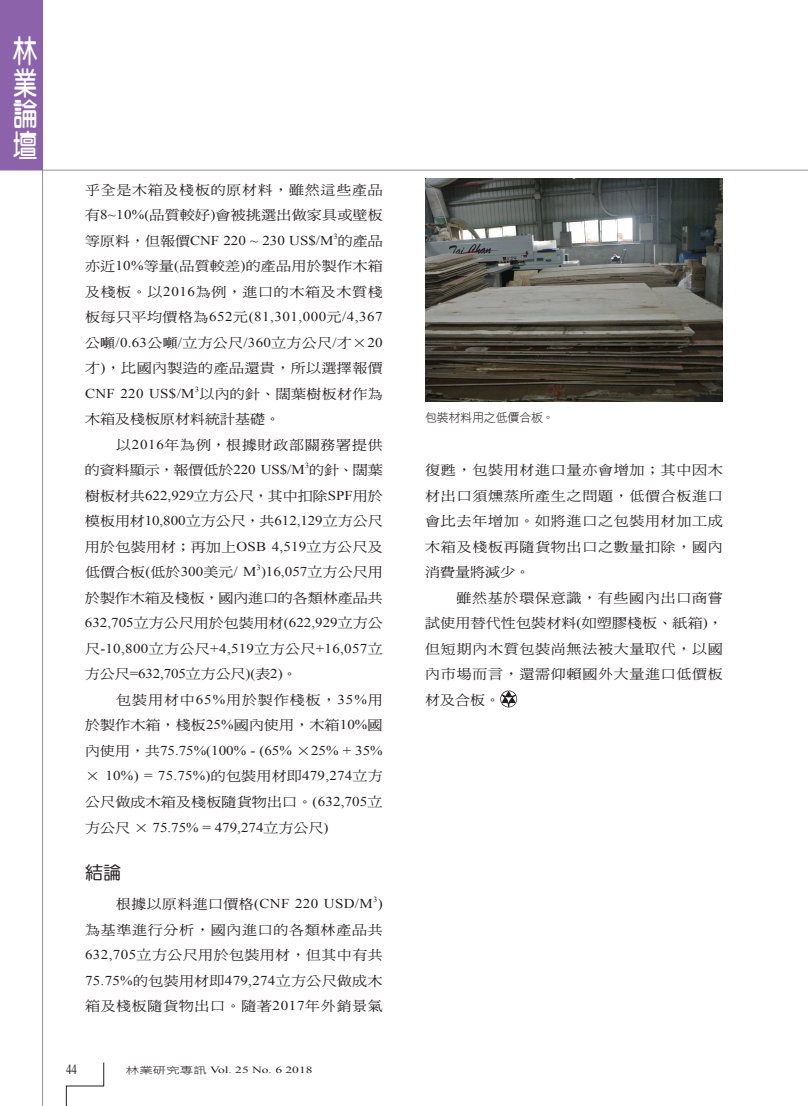
<style>
.page{position:relative;width:808px;height:1106px;background:#fff}
.page>*{position:absolute;margin:0;border:0;box-sizing:border-box;transform-origin:0 0}
.t1{font:31.5px/31.5px "DF Yuan W7 WINP BF";color:#fff;text-align:justify;scale:.77 1}
._02-內文中標標準{font:18px "DF Yuan W5 WINP BF";color:#231f20}
.t2{font:13.8px "Times New Roman";color:#231f20;scale:.8 1}
._01內文{font:13.5px/25.5px "DF Ming W5 WINP BF";letter-spacing:.025em;color:#231f20;text-align:justify;scale:1.11 1}
._01內文-2{font:13.5px/25.5px "Times New Roman";letter-spacing:.005em;color:#231f20;text-align:justify;scale:1.11 1}
._01內文-3{font:13.5px/25.5px "DF Ming W5 WINP BF";letter-spacing:.045em;color:#231f20;text-align:right;scale:1.11 1}
._01內文-4{font:13.5px "DF Ming W5 WINP BF";color:#231f20;scale:1.11 1}
._06圖說{font:12px "DF Hei W3 WINP BF";letter-spacing:-.015em;color:#231f20}
.t3{font:9.45px "Times New Roman";color:#231f20;scale:1.43 1}
._01內文-5{font:7.8px "Times New Roman";color:#231f20;scale:1.11 1}
.s1{font-family:"Times New Roman"}
.s2{font-family:"DF Ming W5 WINP BF"}
.s3{font-family:"DF Hei W3 WINP BF"}
</style>
<div class="page">
<hr style="left:0;top:170px;width:808px;height:1px;background:#6c6d70">
<hr style="left:42px;top:0;width:1px;height:1106px;background:#6c6d70">
<svg style="left:66px;top:1062px;width:38px;height:44px"></svg>
<div style="left:0;top:0;width:43px;height:170px;background:#8c62aa"></div>
<svg style="left:500px;top:690px;width:17px;height:17px"></svg>
<img style="left:425px;top:179px;width:298px;height:223px">
<h1 class="t1" style="left:13px;top:35px;width:32px">林業論壇</h1>
<p class="_01內文" style="left:85px;top:177px;width:270px">乎全是木箱及棧板的原材料，雖然這些產品有<span class="s1">8~10%(</span>品質較好<span class="s1">)</span>會被挑選出做家具或壁板等原料，但報價<span class="s1">CNF 220 ~ 230 US$/M</span> 的產品</p>
<p class="_01內文-5" style="left:333px;top:231px;width:5px">3</p>
<p class="_01內文" style="left:85px;top:253px;width:270px">亦近<span class="s1">10%</span>等量<span class="s1">(</span>品質較差<span class="s1">)</span>的產品用於製作木箱及棧板。以<span class="s1">2016</span>為例，進口的木箱及木質棧板每只平均價格為<span class="s1">652</span>元<span class="s1">(81,301,000</span>元<span class="s1">/4,367</span>公噸<span class="s1">/0.63</span>公噸<span class="s1">/</span>立方公尺<span class="s1">/360</span>立方公尺<span class="s1">/</span>才×<span class="s1">20</span>才<span class="s1">)</span>，比國內製造的產品還貴，所以選擇報價<span class="s1">CNF 220 US$/M</span> 以內的針、闊葉樹板材作為</p>
<p class="_01內文-5" style="left:195px;top:384px;width:5px">3</p>
<p class="_01內文-4" style="left:85px;top:412px;width:177px">木箱及棧板原材料統計基礎。</p>
<p class="_01內文-3" style="left:85px;top:432px;width:270px">以<span class="s1">2016</span>年為例，根據財政部關務署提供<br>的資料顯示，報價低於<span class="s1">220 US$/M</span> 的針、闊葉</p>
<p class="_01內文-5" style="left:305px;top:460px;width:5px">3</p>
<p class="_01內文" style="left:85px;top:483px;width:270px">樹板材共<span class="s1">622,929</span>立方公尺，其中扣除<span class="s1">SPF</span>用於模板用材<span class="s1">10,800</span>立方公尺，共<span class="s1">612,129</span>立方公尺用於包裝用材；再加上<span class="s1">OSB 4,519</span>立方公尺及低價合板<span class="s1">(</span>低於<span class="s1">300</span>美元<span class="s1">/ M )16,057</span>立方公尺用</p>
<p class="_01內文-5" style="left:257px;top:562px;width:5px">3</p>
<p class="_01內文" style="left:85px;top:585px;width:270px">於製作木箱及棧板，國內進口的各類林產品共<span class="s1">632,705</span>立方公尺用於包裝用材<span class="s1">(622,929</span>立方公尺<span class="s1">-10,800</span>立方公尺<span class="s1">+4,519</span>立方公尺<span class="s1">+16,057</span>立方公尺<span class="s1">=632,705</span>立方公尺<span class="s1">)(</span>表<span class="s1">2)</span>。</p>
<p class="_01內文-2" style="left:85px;top:686px;width:270px;text-indent:31px"><span class="s2">包裝用材中</span>65%<span class="s2">用於製作棧板，</span>35%<span class="s2">用於製作木箱，棧板</span>25%<span class="s2">國內使用，木箱</span>10%<span class="s2">國內使用，共</span>75.75%(100% - (65% <span class="s2">×</span>25% + 35% <span class="s2">×</span> 10%) = 75.75%)<span class="s2">的包裝用材即</span>479,274<span class="s2">立方公尺做成木箱及棧板隨貨物出口。</span>(632,705<span class="s2">立方公尺 ×</span> 75.75% = 479,274<span class="s2">立方公尺</span>)</p>
<p class="_02-內文中標標準" style="left:85px;top:863px;width:37px">結論</p>
<p class="_01內文-2" style="left:116px;top:890px;width:241px"><span class="s2">根據以原料進口價格</span>(CNF 220 USD/M )</p>
<p class="_01內文-5" style="left:373px;top:894px;width:5px">3</p>
<p class="_01內文" style="left:85px;top:916px;width:270px">為基準進行分析，國內進口的各類林產品共<span class="s1">632,705</span>立方公尺用於包裝用材，但其中有共<span class="s1">75.75%</span>的包裝用材即<span class="s1">479,274</span>立方公尺做成木箱及棧板隨貨物出口。隨著<span class="s1">2017</span>年外銷景氣</p>
<p class="t2" style="left:66px;top:1060px;width:15px">44</p>
<p class="t3" style="left:126px;top:1063px;width:132px"><span class="s3">林業研究專訊</span> Vol. 25 No. 6 2018</p>
<p class="_06圖說" style="left:425px;top:411px;width:131px">包裝材料用之低價合板。</p>
<p class="_01內文" style="left:425px;top:457px;width:270px">復甦，包裝用材進口量亦會增加；其中因木材出口須燻蒸所產生之問題，低價合板進口會比去年增加。如將進口之包裝用材加工成木箱及棧板再隨貨物出口之數量扣除，國內消費量將減少。</p>
<p class="_01內文" style="left:425px;top:585px;width:270px;text-indent:31px">雖然基於環保意識，有些國內出口商嘗試使用替代性包裝材料<span class="s1">(</span>如塑膠棧板、紙箱<span class="s1">)</span>，但短期內木質包裝尚無法被大量取代，以國內市場而言，還需仰賴國外大量進口低價板材及合板。</p>
</div>
